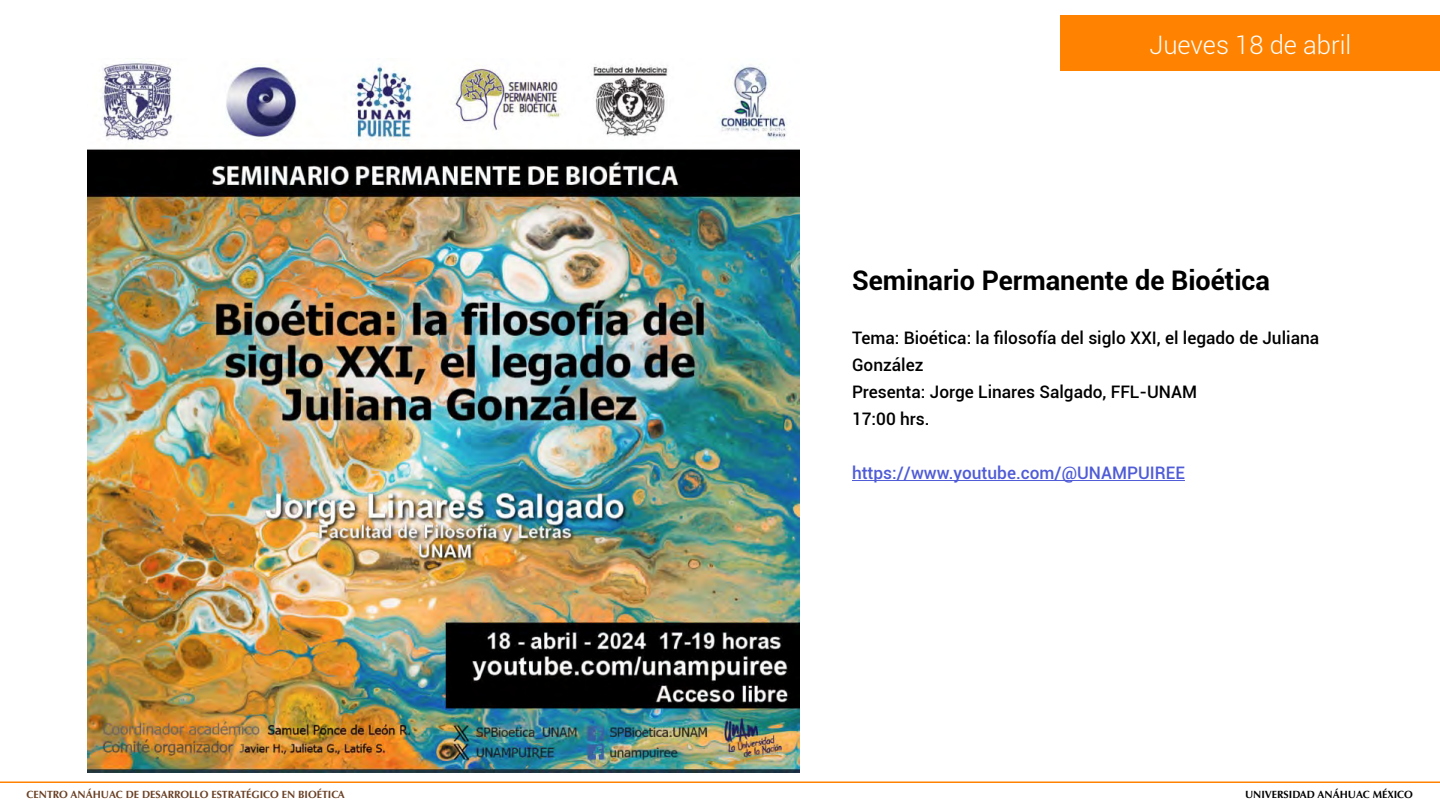
<style>
.page{position:relative;width:1440px;height:810px;background:#fff}
.page>*{position:absolute;margin:0;border:0;box-sizing:border-box;transform-origin:0 0}
.t1{font:700 27px "Roboto";color:#000}
.t2{font:300 25.5px "Roboto";color:#fff}
.t3{font:500 17.25px/27px "Roboto";color:#000}
.t4{font:500 17.25px "Roboto";color:#4f5cd6}
.t5{font:700 10.5px "Optima";color:#693f24}
.t6{font:700 10.5px "Optima";color:#000}
</style>
<div class="page">
<div style="left:1061px;top:16px;width:379px;height:55px;background:#ff8300"></div>
<hr style="left:0;top:782px;width:1440px;height:1px;background:#ff8300">
<img style="left:87px;top:63px;width:713px;height:709px">
<hr style="left:852px;top:480px;width:333px;height:1px;background:#4f5cd6">
<h2 class="t2" style="left:1149px;top:27px;width:203px">Jueves 18 de abril</h2>
<h1 class="t1" style="left:852px;top:262px;width:420px">Seminario Permanente de Bioética</h1>
<p class="t3" style="left:852px;top:324px;width:469px">Tema: Bioética: la filosofía del siglo XXI, el legado de Juliana<br>González<br>Presenta: Jorge Linares Salgado, FFL-UNAM<br>17:00 hrs.</p>
<p class="t4" style="left:852px;top:461px;width:334px">https://www.youtube.com/@UNAMPUIREE</p>
<p class="t5" style="left:27px;top:788px;width:320px">CENTRO ANÁHUAC DE DESARROLLO ESTRATÉGICO EN BIOÉTICA</p>
<p class="t6" style="left:1245px;top:788px;width:169px">UNIVERSIDAD ANÁHUAC MÉXICO</p>
</div>
